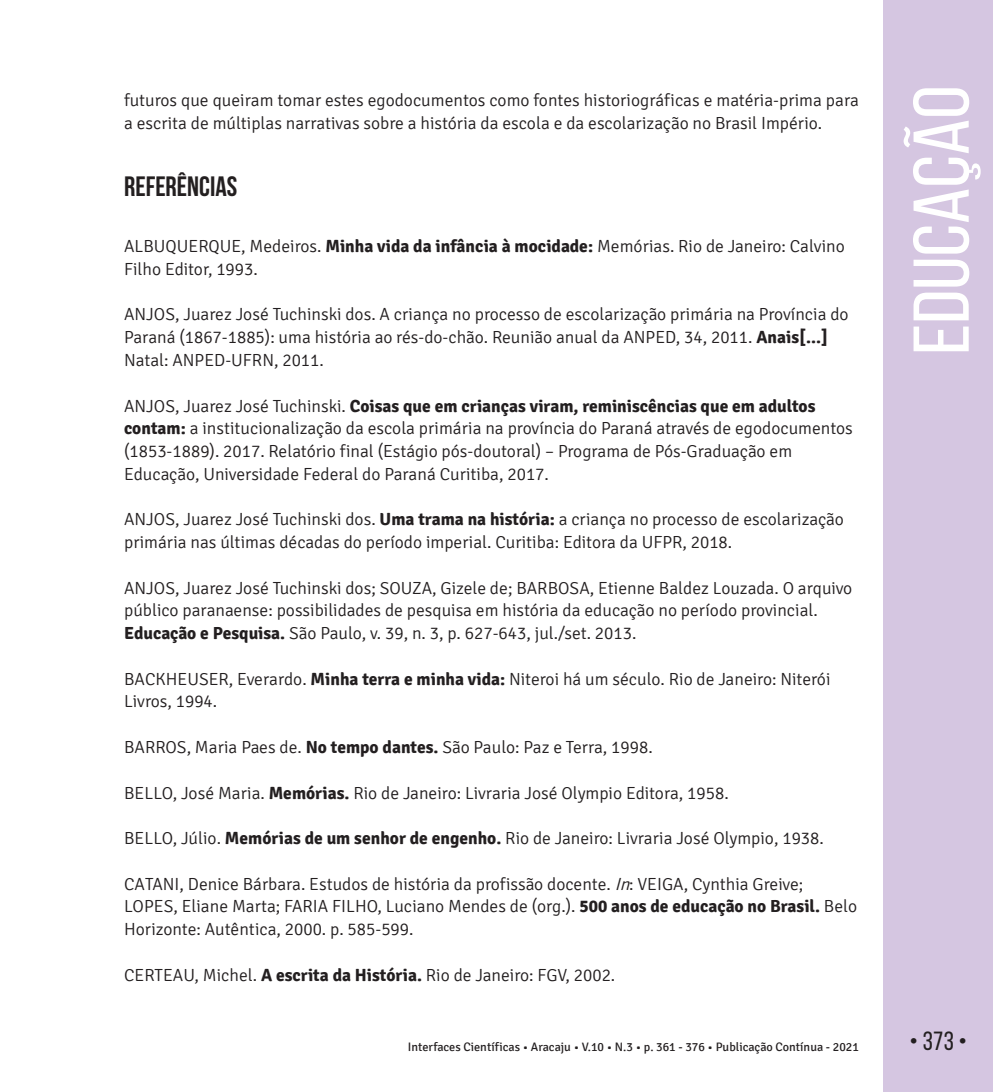
<style>
.page{position:relative;width:993px;height:1092px;background:#fff}
.page>*{position:absolute;margin:0;border:0;box-sizing:border-box;transform-origin:0 0}
.t1{font:78.75px "Bebas Neue";color:#fff;scale:1.09 1}
.t2{font:700 28px "Bebas Neue";color:#231f20}
.t3{font:26.25px "Bebas Neue";color:#231f20}
.t4{font:300 17.5px/22.8px "Signika";color:#231f20}
.t5{font:12.25px "Signika";color:#231f20}
.s1{font-weight:700}
.s2{font-style:italic}
</style>
<div class="page">
<div style="left:883px;top:0;width:109px;height:1091px;background:#d5c6e1"></div>
<p class="t4" style="left:124px;top:89px;width:736px">futuros que queiram tomar estes egodocumentos como fontes historiográficas e matéria-prima para a escrita de múltiplas narrativas sobre a história da escola e da escolarização no Brasil Império.</p>
<h2 class="t2" style="left:124px;top:171px;width:115px">REFERÊNCIAS</h2>
<p class="t4" style="left:124px;top:235px;width:722px">ALBUQUERQUE, Medeiros. <span class="s1">Minha vida da infância à mocidade:</span> Memórias. Rio de Janeiro: Calvino<br>Filho Editor, 1993.</p>
<p class="t4" style="left:124px;top:303px;width:725px">ANJOS, Juarez José Tuchinski dos. A criança no processo de escolarização primária na Província do<br>Paraná (1867-1885): uma história ao rés-do-chão. Reunião anual da ANPED, 34, 2011. <span class="s1">Anais[...]<br></span>Natal: ANPED-UFRN, 2011.</p>
<p class="t4" style="left:124px;top:394px;width:730px">ANJOS, Juarez José Tuchinski. <span class="s1">Coisas que em crianças viram, reminiscências que em adultos contam:</span> a institucionalização da escola primária na província do Paraná através de egodocumentos (1853-1889). 2017. Relatório final (Estágio pós-doutoral) – Programa de Pós-Graduação em Educação, Universidade Federal do Paraná Curitiba, 2017.</p>
<p class="t4" style="left:124px;top:508px;width:721px">ANJOS, Juarez José Tuchinski dos. <span class="s1">Uma trama na história:</span> a criança no processo de escolarização primária nas últimas décadas do período imperial. Curitiba: Editora da UFPR, 2018.</p>
<p class="t4" style="left:124px;top:576px;width:729px">ANJOS, Juarez José Tuchinski dos; SOUZA, Gizele de; BARBOSA, Etienne Baldez Louzada. O arquivo público paranaense: possibilidades de pesquisa em história da educação no período provincial.<br><span class="s1">Educação e Pesquisa.</span> São Paulo, v. 39, n. 3, p. 627-643, jul./set. 2013.</p>
<p class="t4" style="left:124px;top:667px;width:707px">BACKHEUSER, Everardo. <span class="s1">Minha terra e minha vida:</span> Niteroi há um século. Rio de Janeiro: Niterói<br>Livros, 1994.</p>
<p class="t4" style="left:124px;top:736px;width:530px">BARROS, Maria Paes de. <span class="s1">No tempo dantes.</span> São Paulo: Paz e Terra, 1998.</p>
<p class="t4" style="left:124px;top:781px;width:606px">BELLO, José Maria. <span class="s1">Memórias.</span> Rio de Janeiro: Livraria José Olympio Editora, 1958.</p>
<p class="t4" style="left:124px;top:827px;width:701px">BELLO, Júlio. <span class="s1">Memórias de um senhor de engenho.</span> Rio de Janeiro: Livraria José Olympio, 1938.</p>
<p class="t4" style="left:124px;top:872px;width:734px">CATANI, Denice Bárbara. Estudos de história da profissão docente. <span class="s2">In</span>: VEIGA, Cynthia Greive;<br>LOPES, Eliane Marta; FARIA FILHO, Luciano Mendes de (org.). <span class="s1">500 anos de educação no Brasil.</span> Belo<br>Horizonte: Autêntica, 2000. p. 585-599.</p>
<p class="t4" style="left:124px;top:963px;width:492px">CERTEAU, Michel. <span class="s1">A escrita da História.</span> Rio de Janeiro: FGV, 2002.</p>
<h1 class="t1" style="left:898px;top:355px;width:248px;rotate:-90deg">EDUCAÇÃO</h1>
<p class="t5" style="left:408px;top:1040px;width:452px">Interfaces Científicas • Aracaju • V.10 • N.3 • p. 361 - 376 • Publicação Contínua - 2021</p>
<h3 class="t3" style="left:909px;top:1026px;width:59px">• 373 •</h3>
</div>
